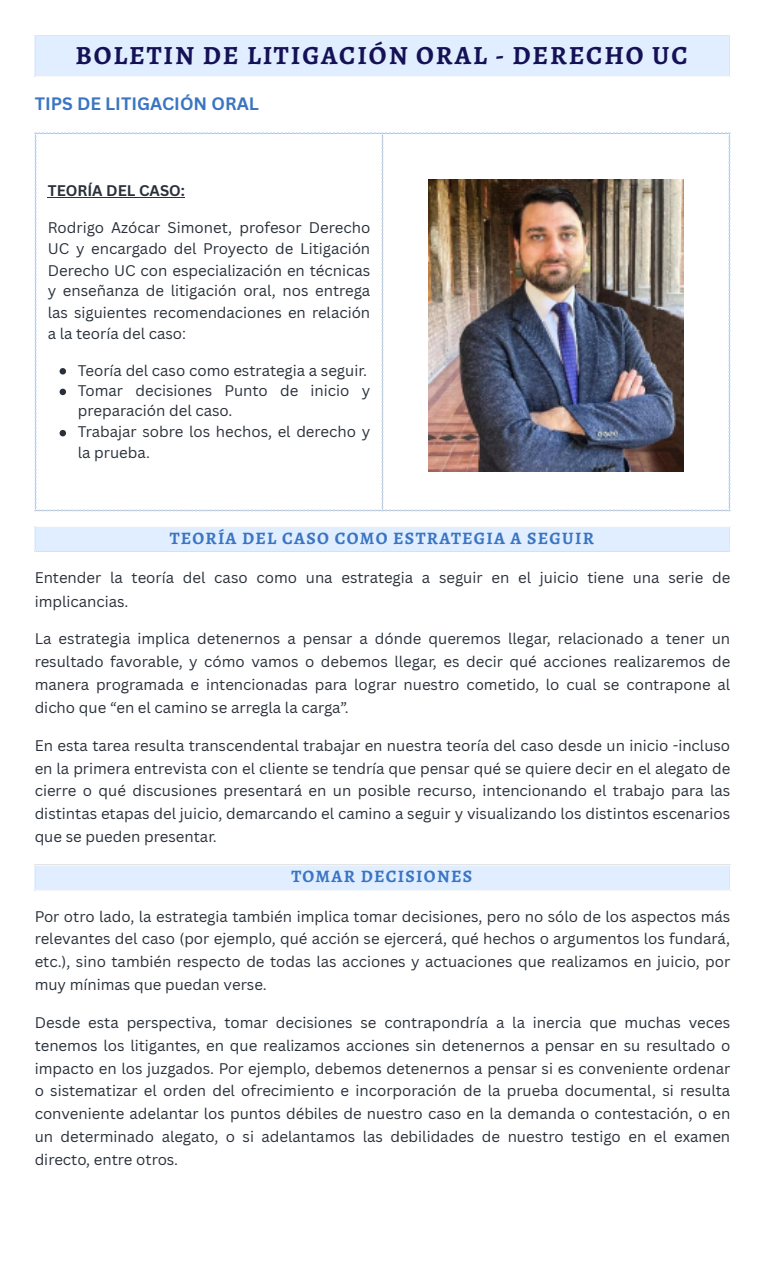
<style>
.page{position:relative;width:765px;height:1262px;background:#fff}
.page>*{position:absolute;margin:0;border:0;box-sizing:border-box;transform-origin:0 0}
.t1{font:700 26.25px "Alegreya";letter-spacing:.075em;color:#141154}
.t2{font:700 17.5px "Alegreya";letter-spacing:.075em;color:#3b75c2}
.t3{font:700 17.5px "Canva Sans";color:#3b75c2}
.t4{font:15px/22.8px "Canva Sans";color:#293039;text-align:justify}
.t5{font:700 15px "Canva Sans";color:#293039}
</style>
<div class="page">
<div style="left:35px;top:35px;width:695px;height:42px;background:#e0eeff"></div>
<hr style="left:35px;top:36px;width:1px;height:40px;background:#fff">
<hr style="left:729px;top:36px;width:1px;height:40px;background:#fff">
<hr style="left:35px;top:35px;width:695px;height:1px;background:#fff">
<hr style="left:35px;top:76px;width:695px;height:1px;background:#fff">
<svg style="left:35px;top:132px;width:348px;height:379px"></svg>
<img style="left:385px;top:132px;width:345px;height:379px">
<div style="left:35px;top:526px;width:695px;height:26px;background:#e0eeff"></div>
<svg style="left:35px;top:527px;width:1px;height:24px"></svg>
<svg style="left:729px;top:527px;width:1px;height:24px"></svg>
<hr style="left:35px;top:526px;width:695px;height:1px;background:#fff">
<hr style="left:35px;top:551px;width:695px;height:1px;background:#fff">
<div style="left:35px;top:865px;width:695px;height:26px;background:#e0eeff"></div>
<svg style="left:35px;top:865px;width:1px;height:25px"></svg>
<svg style="left:729px;top:865px;width:1px;height:25px"></svg>
<hr style="left:35px;top:890px;width:695px;height:1px;background:#fff">
<p class="t1" style="left:75px;top:37px;width:614px">BOLETIN DE LITIGACIÓN ORAL - DERECHO UC</p>
<h1 class="t3" style="left:35px;top:91px;width:226px">TIPS DE LITIGACIÓN ORAL</h1>
<h1 class="t5" style="left:48px;top:180px;width:139px">TEORÍA DEL CASO:</h1>
<p class="t4" style="left:48px;top:216px;width:324px;line-height:21.4px">Rodrigo Azócar Simonet, profesor Derecho UC y encargado del Proyecto de Litigación Derecho UC con especialización en técnicas y enseñanza de litigación oral, nos entrega las siguientes recomendaciones en relación a la teoría del caso:</p>
<p class="t4" style="left:78px;top:359px;width:291px">Teoría del caso como estrategia a seguir.</p>
<p class="t4" style="left:78px;top:379px;width:294px;line-height:20.6px">Tomar decisiones Punto de inicio y preparación del caso.</p>
<p class="t4" style="left:78px;top:421px;width:294px;line-height:20.6px">Trabajar sobre los hechos, el derecho y la prueba.</p>
<p class="t2" style="left:170px;top:526px;width:426px">TEORÍA DEL CASO COMO ESTRATEGIA A SEGUIR</p>
<p class="t4" style="left:35px;top:566px;width:697px;line-height:23.5px">Entender la teoría del caso como una estrategia a seguir en el juicio tiene una serie de implicancias.</p>
<p class="t4" style="left:35px;top:627px;width:697px">La estrategia implica detenernos a pensar a dónde queremos llegar, relacionado a tener un resultado favorable, y cómo vamos o debemos llegar, es decir qué acciones realizaremos de manera programada e intencionadas para lograr nuestro cometido, lo cual se contrapone al dicho que “en el camino se arregla la carga”.</p>
<p class="t4" style="left:35px;top:734px;width:697px">En esta tarea resulta transcendental trabajar en nuestra teoría del caso desde un inicio -incluso en la primera entrevista con el cliente se tendría que pensar qué se quiere decir en el alegato de cierre o qué discusiones presentará en un posible recurso, intencionando el trabajo para las distintas etapas del juicio, demarcando el camino a seguir y visualizando los distintos escenarios que se pueden presentar.</p>
<p class="t2" style="left:291px;top:864px;width:182px">TOMAR DECISIONES</p>
<p class="t4" style="left:35px;top:904px;width:697px">Por otro lado, la estrategia también implica tomar decisiones, pero no sólo de los aspectos más relevantes del caso (por ejemplo, qué acción se ejercerá, qué hechos o argumentos los fundará, etc.), sino también respecto de todas las acciones y actuaciones que realizamos en juicio, por muy mínimas que puedan verse.</p>
<p class="t4" style="left:35px;top:1010px;width:697px">Desde esta perspectiva, tomar decisiones se contrapondría a la inercia que muchas veces tenemos los litigantes, en que realizamos acciones sin detenernos a pensar en su resultado o impacto en los juzgados. Por ejemplo, debemos detenernos a pensar si es conveniente ordenar o sistematizar el orden del ofrecimiento e incorporación de la prueba documental, si resulta conveniente adelantar los puntos débiles de nuestro caso en la demanda o contestación, o en un determinado alegato, o si adelantamos las debilidades de nuestro testigo en el examen directo, entre otros.</p>
</div>
